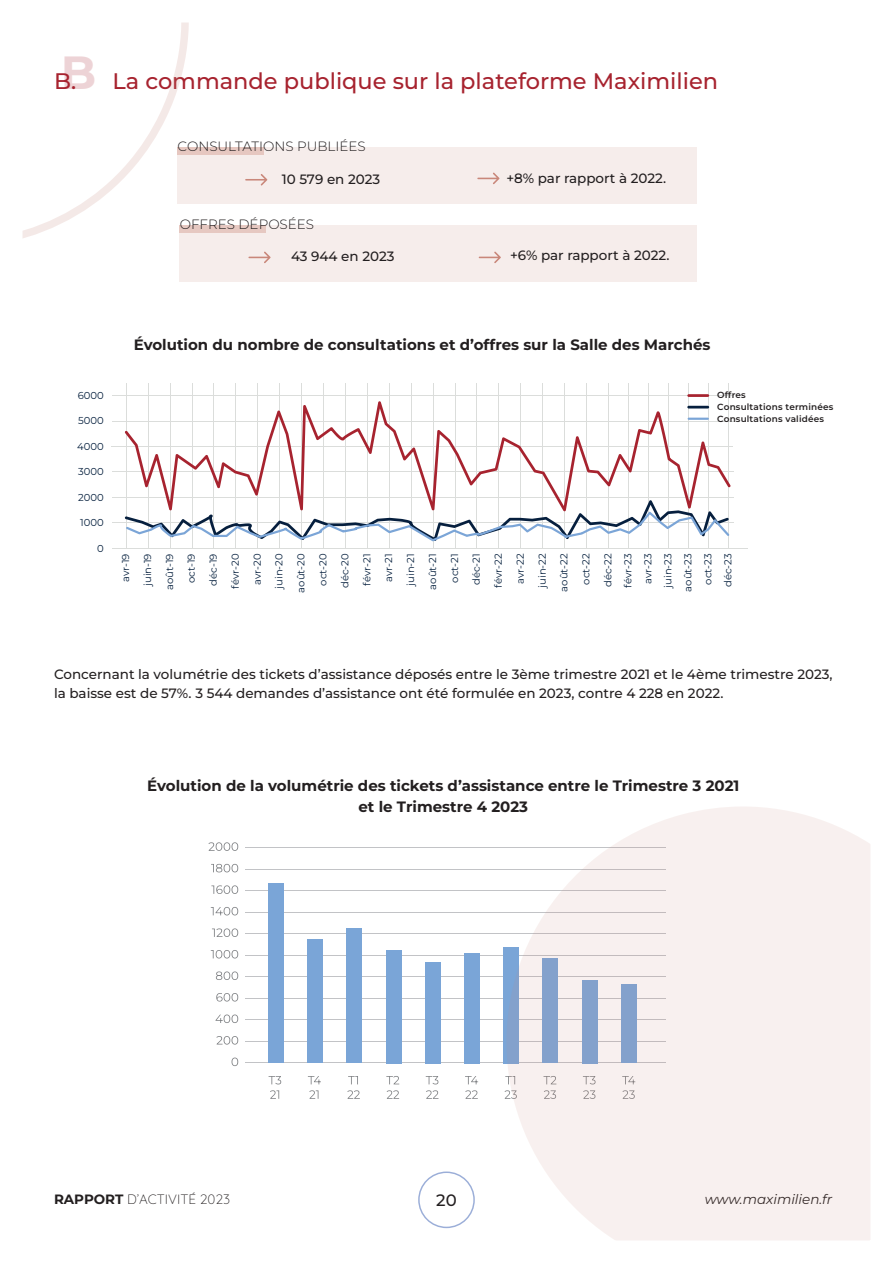
<style>
.page{position:relative;width:893px;height:1263px;background:#fff}
.page>*{position:absolute;margin:0;border:0;box-sizing:border-box;transform-origin:0 0}
.t1{font:700 46.5px "Montserrat";color:#a7232f}
.t2{font:500 22.5px "Montserrat";color:#a7232f}
.t3{font:500 16.5px "Montserrat";color:#231f20}
.t4{font:700 15px/21px "Montserrat";color:#231f20;text-align:center}
.t5{font:500 13.5px/19.5px "Montserrat";color:#231f20}
.t6{font:300 13.5px "Montserrat";color:#231f20}
.t7{font:300 13.5px "Quicksand";color:#231f20}
.t8{font:italic 13.5px "Montserrat";color:#231f20}
.t9{font:10.05px/21.9px "Montserrat";color:#051f3d;text-align:right}
.t10{font:600 8.85px/11.6px "Montserrat";letter-spacing:.02em;color:#231f20}
.s1{font-family:"Montserrat";font-weight:700}
</style>
<div class="page">
<svg style="left:418px;top:1171px;width:57px;height:57px"></svg>
<hr style="left:112px;top:395px;width:622px;height:1px;background:#dbdddb">
<hr style="left:112px;top:421px;width:622px;height:1px;background:#dbdddb">
<hr style="left:111px;top:446px;width:621px;height:1px;background:#dbdddb">
<hr style="left:112px;top:472px;width:622px;height:1px;background:#dbdddb">
<hr style="left:112px;top:497px;width:622px;height:1px;background:#dbdddb">
<hr style="left:112px;top:523px;width:622px;height:1px;background:#dbdddb">
<hr style="left:126px;top:383px;width:1px;height:165px;background:#dbdddb">
<hr style="left:148px;top:383px;width:1px;height:165px;background:#dbdddb">
<hr style="left:192px;top:383px;width:1px;height:165px;background:#dbdddb">
<hr style="left:236px;top:383px;width:1px;height:165px;background:#dbdddb">
<hr style="left:279px;top:383px;width:1px;height:165px;background:#dbdddb">
<hr style="left:323px;top:383px;width:1px;height:165px;background:#dbdddb">
<hr style="left:170px;top:383px;width:1px;height:165px;background:#dbdddb">
<hr style="left:214px;top:383px;width:1px;height:165px;background:#dbdddb">
<hr style="left:258px;top:383px;width:1px;height:165px;background:#dbdddb">
<hr style="left:301px;top:383px;width:1px;height:165px;background:#dbdddb">
<hr style="left:345px;top:383px;width:1px;height:165px;background:#dbdddb">
<hr style="left:389px;top:383px;width:1px;height:165px;background:#dbdddb">
<hr style="left:367px;top:383px;width:1px;height:165px;background:#dbdddb">
<hr style="left:411px;top:383px;width:1px;height:165px;background:#dbdddb">
<hr style="left:433px;top:383px;width:1px;height:165px;background:#dbdddb">
<hr style="left:455px;top:383px;width:1px;height:165px;background:#dbdddb">
<hr style="left:477px;top:383px;width:1px;height:165px;background:#dbdddb">
<hr style="left:499px;top:383px;width:1px;height:165px;background:#dbdddb">
<hr style="left:542px;top:383px;width:1px;height:165px;background:#dbdddb">
<hr style="left:521px;top:383px;width:1px;height:165px;background:#dbdddb">
<hr style="left:564px;top:383px;width:1px;height:165px;background:#dbdddb">
<hr style="left:608px;top:383px;width:1px;height:165px;background:#dbdddb">
<hr style="left:628px;top:383px;width:1px;height:165px;background:#dbdddb">
<hr style="left:648px;top:383px;width:1px;height:165px;background:#dbdddb">
<hr style="left:668px;top:383px;width:1px;height:165px;background:#dbdddb">
<hr style="left:688px;top:383px;width:1px;height:165px;background:#dbdddb">
<hr style="left:708px;top:383px;width:1px;height:165px;background:#dbdddb">
<hr style="left:728px;top:383px;width:1px;height:165px;background:#dbdddb">
<hr style="left:586px;top:383px;width:1px;height:165px;background:#dbdddb">
<hr style="left:112px;top:548px;width:506px;height:1px;background:#dbdddb">
<hr style="left:406px;top:548px;width:342px;height:1px;background:#dbdddb">
<svg style="left:125px;top:401px;width:606px;height:99px"></svg>
<svg style="left:125px;top:500px;width:604px;height:41px"></svg>
<hr style="left:687px;top:394px;width:22px;height:3px;background:#a7232f">
<hr style="left:687px;top:406px;width:22px;height:2px;background:#061f3e">
<hr style="left:688px;top:418px;width:21px;height:2px;background:#7ba5d7">
<div style="left:178px;top:147px;width:519px;height:56px;background:#f6edeb"></div>
<div style="left:180px;top:225px;width:517px;height:57px;background:#f6edeb"></div>
<div style="left:178px;top:147px;width:86px;height:8px;background:#e6c7c0"></div>
<div style="left:180px;top:225px;width:86px;height:8px;background:#e6c8c1"></div>
<svg style="left:248px;top:252px;width:23px;height:11px"></svg>
<svg style="left:479px;top:252px;width:22px;height:11px"></svg>
<svg style="left:245px;top:174px;width:22px;height:11px"></svg>
<svg style="left:477px;top:173px;width:23px;height:11px"></svg>
<hr style="left:246px;top:847px;width:420px;height:1px;background:#c2c3c6">
<hr style="left:246px;top:869px;width:420px;height:1px;background:#c2c3c6">
<hr style="left:246px;top:890px;width:420px;height:1px;background:#c2c3c6">
<hr style="left:246px;top:912px;width:420px;height:1px;background:#c2c3c6">
<hr style="left:246px;top:933px;width:420px;height:1px;background:#c2c3c6">
<hr style="left:246px;top:955px;width:420px;height:1px;background:#c2c3c6">
<hr style="left:246px;top:976px;width:420px;height:1px;background:#c2c3c6">
<hr style="left:246px;top:998px;width:420px;height:1px;background:#c2c3c6">
<hr style="left:246px;top:1019px;width:420px;height:1px;background:#c2c3c6">
<hr style="left:246px;top:1041px;width:420px;height:1px;background:#c2c3c6">
<hr style="left:246px;top:1062px;width:420px;height:1px;background:#c2c3c6">
<svg style="left:208px;top:842px;width:30px;height:9px"></svg>
<svg style="left:211px;top:864px;width:27px;height:8px"></svg>
<svg style="left:211px;top:885px;width:27px;height:9px"></svg>
<svg style="left:211px;top:907px;width:27px;height:8px"></svg>
<svg style="left:212px;top:928px;width:26px;height:9px"></svg>
<svg style="left:211px;top:950px;width:27px;height:8px"></svg>
<svg style="left:216px;top:971px;width:22px;height:9px"></svg>
<svg style="left:216px;top:993px;width:22px;height:8px"></svg>
<svg style="left:215px;top:1014px;width:23px;height:9px"></svg>
<svg style="left:216px;top:1036px;width:22px;height:8px"></svg>
<svg style="left:232px;top:1057px;width:6px;height:9px"></svg>
<svg style="left:269px;top:1076px;width:12px;height:8px"></svg>
<svg style="left:270px;top:1090px;width:9px;height:9px"></svg>
<svg style="left:308px;top:1076px;width:13px;height:8px"></svg>
<svg style="left:309px;top:1090px;width:9px;height:9px"></svg>
<svg style="left:348px;top:1076px;width:10px;height:8px"></svg>
<svg style="left:347px;top:1090px;width:13px;height:9px"></svg>
<svg style="left:386px;top:1076px;width:13px;height:8px"></svg>
<svg style="left:387px;top:1090px;width:12px;height:9px"></svg>
<svg style="left:426px;top:1076px;width:12px;height:8px"></svg>
<svg style="left:426px;top:1090px;width:12px;height:9px"></svg>
<svg style="left:465px;top:1076px;width:13px;height:8px"></svg>
<svg style="left:465px;top:1090px;width:13px;height:9px"></svg>
<div style="left:268px;top:883px;width:16px;height:180px;background:#7aa5d7"></div>
<div style="left:307px;top:939px;width:16px;height:124px;background:#7aa5d7"></div>
<div style="left:346px;top:928px;width:16px;height:135px;background:#7aa5d7"></div>
<div style="left:386px;top:950px;width:16px;height:113px;background:#7aa5d7"></div>
<div style="left:425px;top:962px;width:16px;height:101px;background:#7aa5d7"></div>
<div style="left:464px;top:953px;width:16px;height:110px;background:#7aa5d7"></div>
<div style="left:503px;top:947px;width:16px;height:116px;background:#7aa5d7"></div>
<svg style="left:505px;top:807px;width:365px;height:433px;fill:#f8f0ef"></svg>
<svg style="left:23px;top:23px;width:172px;height:231px"></svg>
<h1 class="t1" style="left:60px;top:39px;width:37px">B</h1>
<h2 class="t2" style="left:54px;top:65px;width:666px">B. La commande publique sur la plateforme Maximilien</h2>
<p class="t6" style="left:178px;top:137px;width:190px">CONSULTATIONS PUBLIÉES</p>
<p class="t5" style="left:282px;top:169px;width:100px">10 579 en 2023</p>
<p class="t6" style="left:180px;top:215px;width:136px">OFFRES DÉPOSÉES</p>
<p class="t5" style="left:291px;top:246px;width:105px">43 944 en 2023</p>
<p class="t5" style="left:506px;top:168px;width:161px">+8% par rapport à 2022.</p>
<p class="t5" style="left:510px;top:245px;width:161px">+6% par rapport à 2022.</p>
<p class="t9" style="left:78px;top:384px;width:28px">6000</p>
<p class="t9" style="left:78px;top:410px;width:27px">5000</p>
<p class="t9" style="left:77px;top:435px;width:28px">4000</p>
<p class="t9" style="left:78px;top:460px;width:27px">3000</p>
<p class="t9" style="left:78px;top:486px;width:27px">2000</p>
<p class="t9" style="left:80px;top:511px;width:25px">1000</p>
<p class="t9" style="left:97px;top:537px;width:8px">0</p>
<p class="t4" style="left:134px;top:334px;width:578px">Évolution du nombre de consultations et d’offres sur la Salle des Marchés</p>
<p class="t10" style="left:717px;top:389px;width:118px">Offres<br>Consultations terminées<br>Consultations validées</p>
<p class="t9" style="left:114px;top:582px;width:30px;rotate:-90deg">avr-19</p>
<p class="t9" style="left:158px;top:593px;width:41px;rotate:-90deg">août-19 oct-19 déc-19 févr-20 avr-20 juin-20 août-20 oct-20 déc-20 févr-21 avr-21 juin-21 août-21 oct-21 déc-21 févr-22 avr-22 juin-22 août-22 oct-22 déc-22</p>
<p class="t9" style="left:618px;top:592px;width:40px;line-height:20px;rotate:-90deg">févr-23 avr-23 juin-23 août-23 oct-23 déc-23</p>
<p class="t9" style="left:136px;top:586px;width:34px;rotate:-90deg">juin-19</p>
<p class="t5" style="left:54px;top:663px;width:780px">Concernant la volumétrie des tickets d’assistance déposés entre le 3ème trimestre 2021 et le 4ème trimestre 2023, la baisse est de 57%. 3 544 demandes d’assistance ont été formulée en 2023, contre 4 228 en 2022.</p>
<p class="t4" style="left:147px;top:774px;width:594px">Évolution de la volumétrie des tickets d’assistance entre le Trimestre 3 2021 et le Trimestre 4 2023</p>
<p class="t7" style="left:54px;top:1189px;width:178px"><span class="s1">RAPPORT</span> D’ACTIVITÉ 2023</p>
<p class="t3" style="left:436px;top:1188px;width:22px">20</p>
<p class="t8" style="left:705px;top:1190px;width:129px">www.maximilien.fr</p>
</div>
